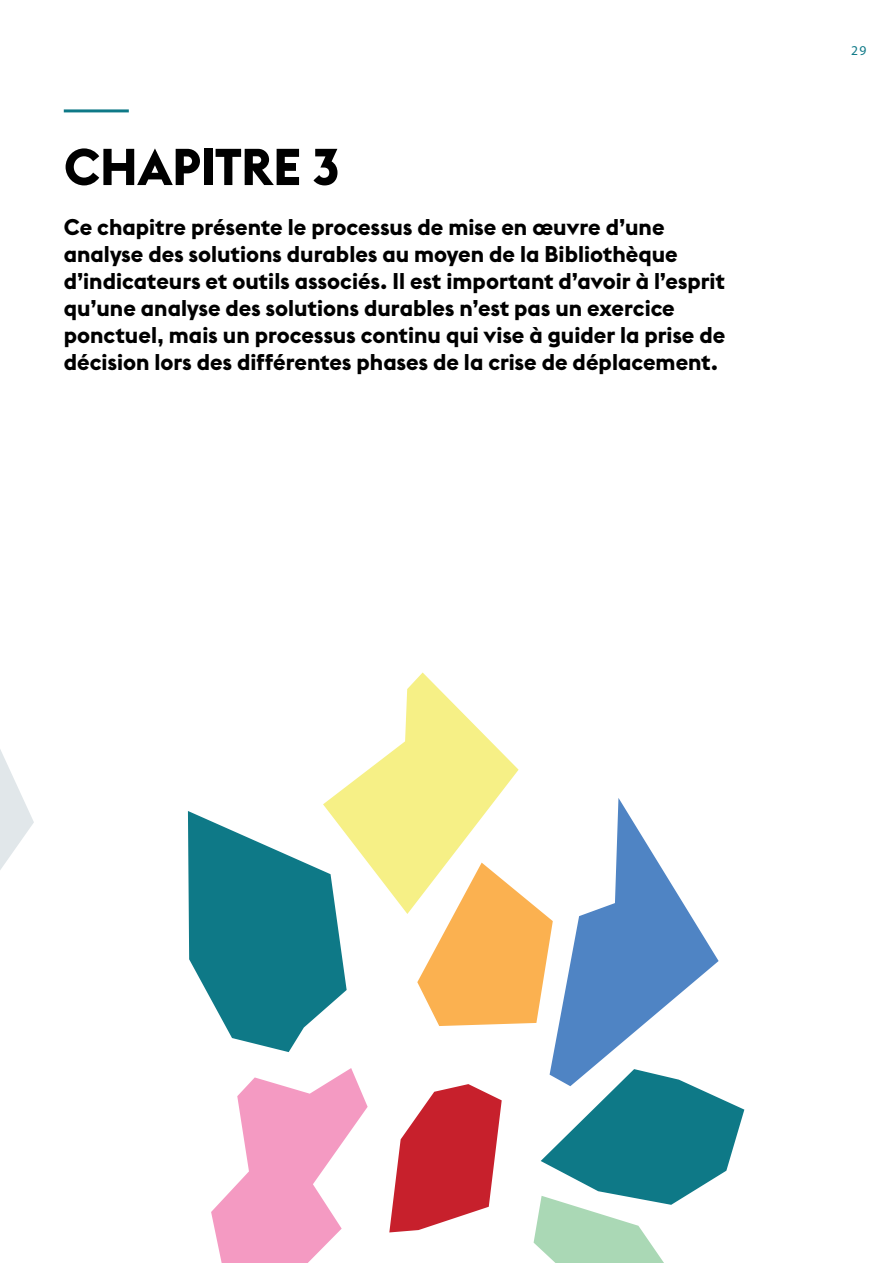
<style>
.page{position:relative;width:893px;height:1263px;background:#fff}
.page>*{position:absolute;margin:0;border:0;box-sizing:border-box;transform-origin:0 0}
.t1{font:700 51px "Euclid Flex";color:#000}
.t2{font:700 22.5px/27px "Euclid Flex";color:#000}
.t3{font:13.5px "Myriad Pro";color:#0e7987}
</style>
<div class="page">
<svg style="left:0;top:749px;width:34px;height:121px"></svg>
<svg style="left:323px;top:672px;width:196px;height:242px;fill:#f6f086"></svg>
<svg style="left:211px;top:1068px;width:157px;height:195px"></svg>
<svg style="left:188px;top:811px;width:159px;height:241px"></svg>
<svg style="left:389px;top:1084px;width:113px;height:148px"></svg>
<svg style="left:534px;top:1073px;width:210px;height:190px"></svg>
<svg style="left:550px;top:798px;width:169px;height:288px"></svg>
<svg style="left:417px;top:863px;width:136px;height:163px"></svg>
<hr style="left:64px;top:109px;width:65px;height:3px;background:#0e7987">
<h1 class="t1" style="left:64px;top:138px;width:277px">CHAPITRE 3</h1>
<p class="t2" style="left:64px;top:214px;width:663px">Ce chapitre présente le processus de mise en œuvre d’une analyse des solutions durables au moyen de la Bibliothèque d’indicateurs et outils associés. Il est important d’avoir à l’esprit qu’une analyse des solutions durables n’est pas un exercice ponctuel, mais un processus continu qui vise à guider la prise de décision lors des différentes phases de la crise de déplacement.</p>
<p class="t3" style="left:851px;top:43px;width:17px">29</p>
</div>
